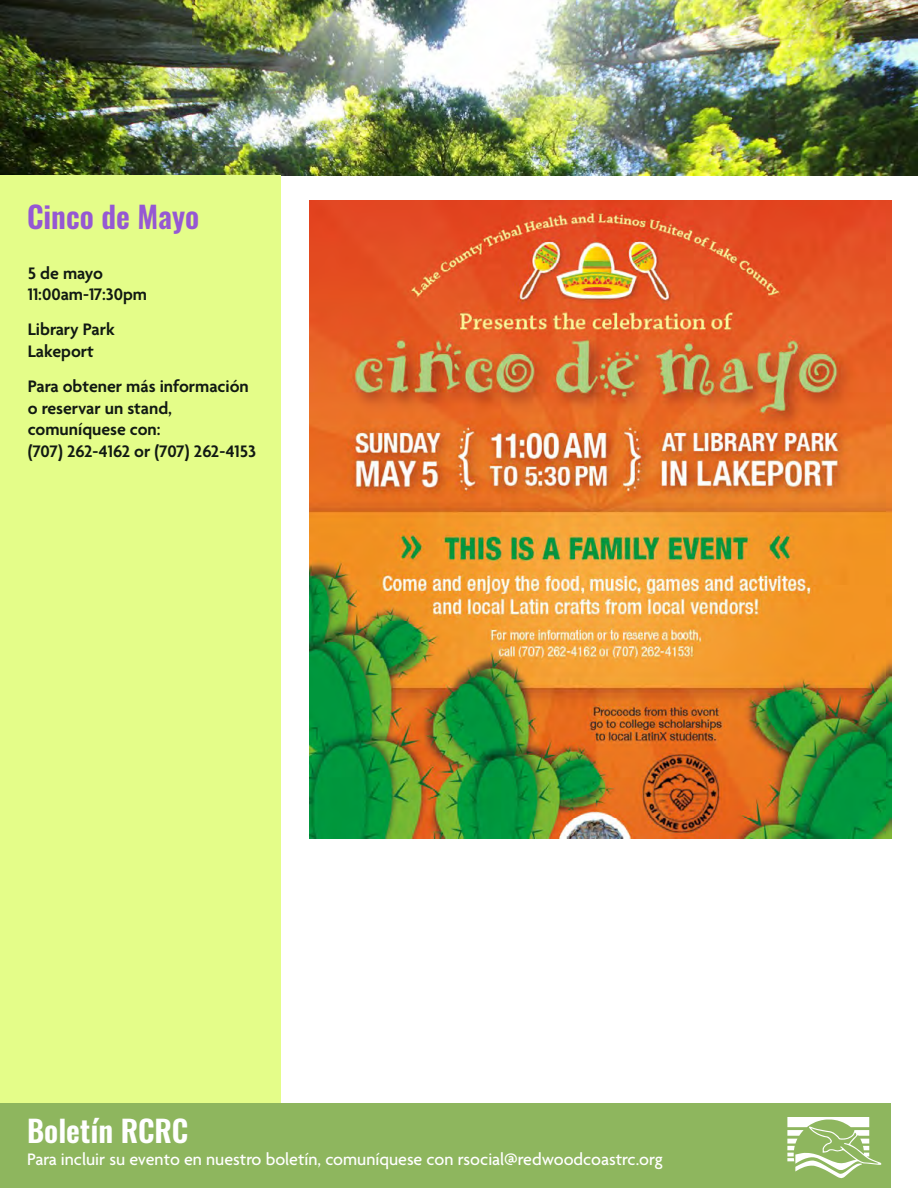
<style>
.page{position:relative;width:918px;height:1188px;background:#fff}
.page>*{position:absolute;margin:0;border:0;box-sizing:border-box;transform-origin:0 0}
.t1{font:600 30px "Oswald";color:#fff}
.t2{font:600 30px "Oswald";color:#9558d3}
.t3{font:600 18px/21.6px "Agenda";color:#111913}
.t4{font:500 18px "Agenda";color:#fff}
</style>
<div class="page">
<img style="left:0;top:0;width:918px;height:176px">
<div style="left:0;top:176px;width:281px;height:1012px;background:#e4fd89"></div>
<div style="left:0;top:1104px;width:891px;height:84px;background:#8eb65e"></div>
<svg style="left:787px;top:1117px;width:94px;height:61px"></svg>
<img style="left:310px;top:201px;width:582px;height:637px">
<h1 class="t2" style="left:27px;top:201px;width:174px">Cinco de Mayo</h1>
<p class="t3" style="left:28px;top:263px;width:121px">5 de mayo<br>11:00am-17:30pm</p>
<p class="t3" style="left:28px;top:320px;width:88px">Library Park<br>Lakeport</p>
<p class="t3" style="left:28px;top:377px;width:230px">Para obtener más información o reservar un stand, comuníquese con:<br>(707) 262-4162 or (707) 262-4153</p>
<h1 class="t1" style="left:27px;top:1115px;width:163px">Boletín RCRC</h1>
<p class="t4" style="left:27px;top:1149px;width:637px">Para incluir su evento en nuestro boletín, comuníquese con rsocial@redwoodcoastrc.org</p>
</div>
